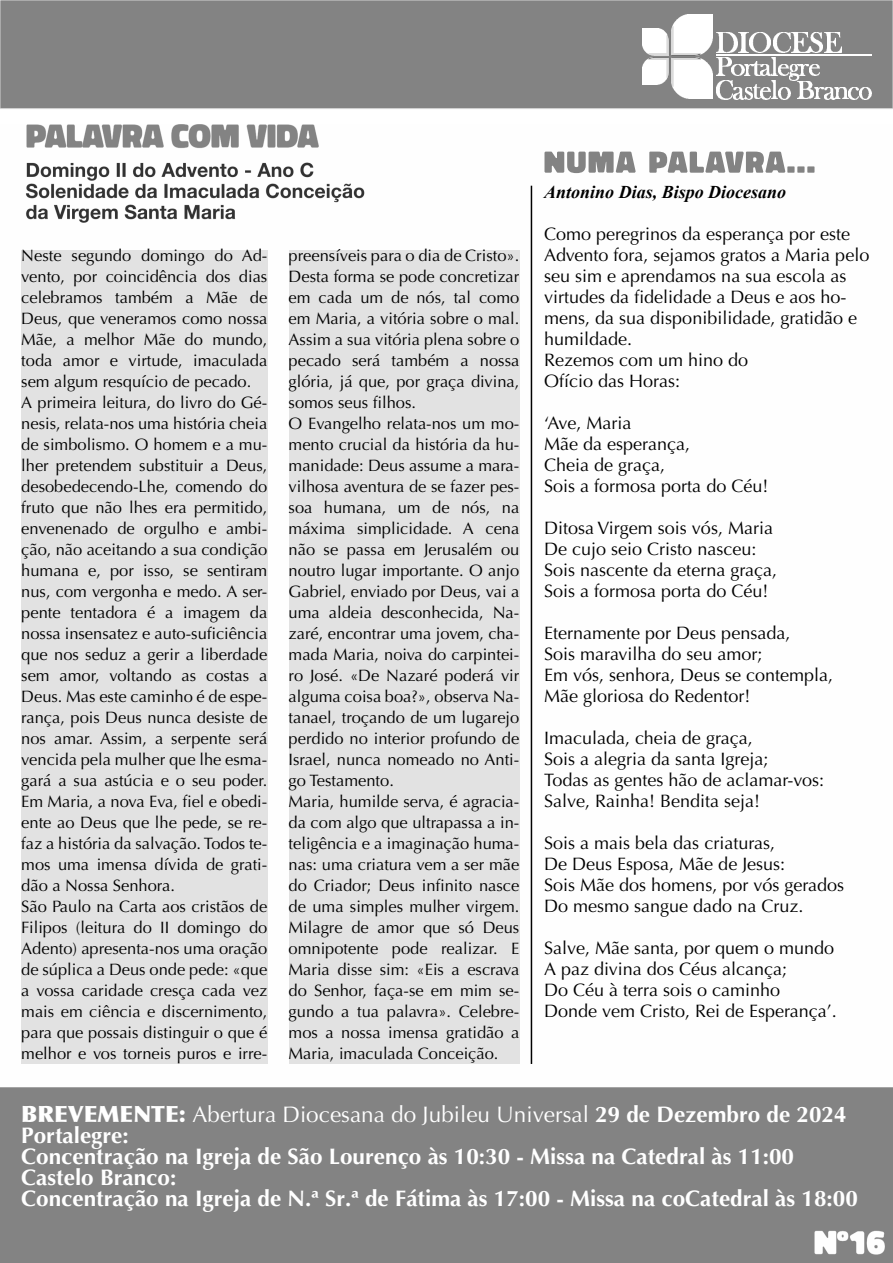
<style>
.page{position:relative;width:893px;height:1263px;background:#fff}
.page>*{position:absolute;margin:0;border:0;box-sizing:border-box;transform-origin:0 0}
.t1{font:700 22.5px/21px "Optima";color:#fff}
.t2{font:18px/21px "Optima";color:#000}
.t3{font:italic 700 18px "Times New Roman";color:#000}
.t4{font:16.5px/21px "Optima";color:#000}
.s1{font-weight:900}
.s2{font-weight:400}
</style>
<div class="page">
<img style="left:0;top:124px;width:893px;height:1139px">
<svg style="left:544px;top:152px;width:92px;height:21px"></svg>
<svg style="left:649px;top:152px;width:136px;height:21px"></svg>
<div style="left:787px;top:166px;width:7px;height:7px;background:#838383"></div>
<div style="left:797px;top:166px;width:7px;height:7px;background:#838383"></div>
<div style="left:807px;top:166px;width:7px;height:7px;background:#838383"></div>
<hr style="left:531px;top:186px;width:1px;height:878px;background:#000">
<div style="left:0;top:0;width:893px;height:109px;background:#838383;border:1px solid #d3d3d3"></div>
<div style="left:21px;top:250px;width:246px;height:813px;background:#e2e2e2"></div>
<div style="left:289px;top:250px;width:230px;height:813px;background:#e2e2e2"></div>
<img style="left:672px;top:14px;width:41px;height:41px">
<img style="left:642px;top:59px;width:26px;height:26px">
<img style="left:642px;top:29px;width:26px;height:25px">
<img style="left:672px;top:58px;width:41px;height:41px">
<img style="left:717px;top:33px;width:20px;height:19px">
<img style="left:739px;top:33px;width:9px;height:19px">
<img style="left:750px;top:32px;width:21px;height:21px">
<img style="left:773px;top:32px;width:17px;height:21px">
<img style="left:792px;top:32px;width:50px;height:21px">
<img style="left:717px;top:58px;width:14px;height:18px">
<svg style="left:732px;top:64px;width:22px;height:12px"></svg>
<img style="left:754px;top:61px;width:7px;height:15px">
<svg style="left:761px;top:64px;width:11px;height:12px"></svg>
<img style="left:771px;top:57px;width:6px;height:18px">
<svg style="left:778px;top:64px;width:10px;height:12px"></svg>
<img style="left:789px;top:64px;width:11px;height:16px">
<svg style="left:800px;top:64px;width:19px;height:12px"></svg>
<img style="left:717px;top:81px;width:15px;height:18px">
<svg style="left:734px;top:88px;width:18px;height:11px"></svg>
<img style="left:753px;top:85px;width:8px;height:14px">
<svg style="left:760px;top:88px;width:10px;height:11px"></svg>
<img style="left:772px;top:81px;width:5px;height:18px">
<svg style="left:778px;top:88px;width:12px;height:11px"></svg>
<img style="left:798px;top:81px;width:16px;height:18px">
<svg style="left:815px;top:88px;width:56px;height:11px"></svg>
<img style="left:671px;top:26px;width:30px;height:61px">
<img style="left:648px;top:35px;width:21px;height:43px">
<img style="left:717px;top:54px;width:155px;height:1px">
<p class="t4" style="left:21px;top:245px;width:248px">Neste segundo domingo do Ad&shy;vento, por coincidência dos dias celebramos também a Mãe de<br>Deus, que veneramos como nossa<br>Mãe, a melhor Mãe do mundo, toda amor e virtude, imaculada sem algum resquício de pecado.<br>A primeira leitura, do livro do Gé&shy;nesis, relata-nos uma história cheia de simbolismo. O homem e a mu&shy;lher pretendem substituir a Deus, desobedecendo-Lhe, comendo do fruto que não lhes era permitido, envenenado de orgulho e ambi&shy;ção, não aceitando a sua condição humana e, por isso, se sentiram nus, com vergonha e medo. A ser&shy;pente tentadora é a imagem da nossa insensatez e auto-suficiência que nos seduz a gerir a liberdade sem amor, voltando as costas a<br>Deus. Mas este caminho é de espe&shy;rança, pois Deus nunca desiste de nos amar. Assim, a serpente será vencida pela mulher que lhe esma&shy;gará a sua astúcia e o seu poder.<br>Em Maria, a nova Eva, fiel e obedi&shy;ente ao Deus que lhe pede, se re&shy;faz a história da salvação. Todos te&shy;mos uma imensa dívida de grati&shy;dão a Nossa Senhora.<br>São Paulo na Carta aos cristãos de<br>Filipos (leitura do II domingo do<br>Adento) apresenta-nos uma oração de súplica a Deus onde pede: «que a vossa caridade cresça cada vez mais em ciência e discernimento, para que possais distinguir o que é melhor e vos torneis puros e irre-</p>
<p class="t4" style="left:289px;top:245px;width:232px">preensíveis para o dia de Cristo».<br>Desta forma se pode concretizar em cada um de nós, tal como em Maria, a vitória sobre o mal.<br>Assim a sua vitória plena sobre o pecado será também a nossa glória, já que, por graça divina, somos seus filhos.<br>O Evangelho relata-nos um mo&shy;mento crucial da história da hu&shy;manidade: Deus assume a mara&shy;vilhosa aventura de se fazer pes&shy;soa humana, um de nós, na máxima simplicidade. A cena não se passa em Jerusalém ou noutro lugar importante. O anjo<br>Gabriel, enviado por Deus, vai a uma aldeia desconhecida, Na&shy;zaré, encontrar uma jovem, cha&shy;mada Maria, noiva do carpintei&shy;ro José. «De Nazaré poderá vir alguma coisa boa?», observa Na&shy;tanael, troçando de um lugarejo perdido no interior profundo de<br>Israel, nunca nomeado no Anti&shy;go Testamento.<br>Maria, humilde serva, é agracia&shy;da com algo que ultrapassa a in&shy;teligência e a imaginação huma&shy;nas: uma criatura vem a ser mãe do Criador; Deus infinito nasce de uma simples mulher virgem.<br>Milagre de amor que só Deus omnipotente pode realizar. E<br>Maria disse sim: «Eis a escrava do Senhor, faça-se em mim se&shy;gundo a tua palavra». Celebre&shy;mos a nossa imensa gratidão a<br>Maria, imaculada Conceição.</p>
<p class="t3" style="left:544px;top:186px;width:243px">Antonino Dias, Bispo Diocesano</p>
<p class="t2" style="left:544px;top:224px;width:327px">Como peregrinos da esperança por este<br>Advento fora, sejamos gratos a Maria pelo seu sim e aprendamos na sua escola as virtudes da fidelidade a Deus e aos ho&shy;mens, da sua disponibilidade, gratidão e humildade.<br>Rezemos com um hino do<br>Ofício das Horas:</p>
<p class="t2" style="left:544px;top:413px;width:226px">‘Ave, Maria<br>Mãe da esperança,<br>Cheia de graça,<br>Sois a formosa porta do Céu!</p>
<p class="t2" style="left:544px;top:518px;width:234px">Ditosa Virgem sois vós, Maria<br>De cujo seio Cristo nasceu:<br>Sois nascente da eterna graça,<br>Sois a formosa porta do Céu!</p>
<p class="t2" style="left:544px;top:623px;width:290px">Eternamente por Deus pensada,<br>Sois maravilha do seu amor;<br>Em vós, senhora, Deus se contempla,<br>Mãe gloriosa do Redentor!</p>
<p class="t2" style="left:544px;top:728px;width:282px">Imaculada, cheia de graça,<br>Sois a alegria da santa Igreja;<br>Todas as gentes hão de aclamar-vos:<br>Salve, Rainha! Bendita seja!</p>
<p class="t2" style="left:544px;top:833px;width:301px">Sois a mais bela das criaturas,<br>De Deus Esposa, Mãe de Jesus:<br>Sois Mãe dos homens, por vós gerados<br>Do mesmo sangue dado na Cruz.</p>
<p class="t2" style="left:544px;top:938px;width:294px">Salve, Mãe santa, por quem o mundo<br>A paz divina dos Céus alcança;<br>Do Céu à terra sois o caminho<br>Donde vem Cristo, Rei de Esperança’.</p>
<p class="t1" style="left:21px;top:1104px;width:838px"><span class="s1">BREVEMENTE:</span> <span class="s2">Abertura Diocesana do Jubileu Universal</span> 29 de Dezembro de 2024<br>Portalegre:<br>Concentração na Igreja de São Lourenço às 10:30 - Missa na Catedral às 11:00<br>Castelo Branco:<br>Concentração na Igreja de N.ª Sr.ª de Fátima às 17:00 - Missa na coCatedral às 18:00</p>
</div>
